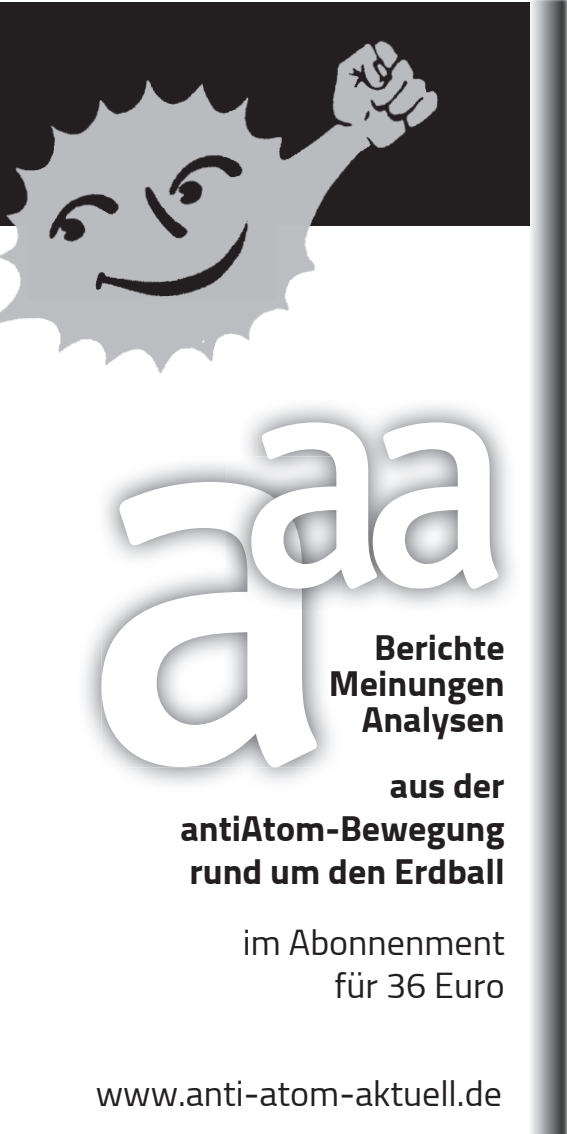
<style>
.page{position:relative;width:567px;height:1134px;background:#fff}
.page>*{position:absolute;margin:0;border:0;box-sizing:border-box;transform-origin:0 0}
.t1{font:500 554.8px "Officina Sans ITC";color:#fff}
.t2{font:500 323.2px "Officina Sans ITC";color:#fff}
.t3{font:700 36px/36px "Titillium";color:#231f20;text-align:right}
.t4{font:36px/43.2px "Titillium";color:#231f20;text-align:right}
</style>
<div class="page">
<div style="left:0;top:2px;width:565px;height:224px;background:#231f20"></div>
<img style="left:531px;top:0;width:36px;height:1134px">
<img style="left:84px;top:463px;width:143px;height:319px">
<img style="left:158px;top:613px;width:175px;height:172px">
<img style="left:102px;top:482px;width:125px;height:285px">
<img style="left:158px;top:611px;width:159px;height:156px">
<img style="left:227px;top:482px;width:90px;height:131px">
<img style="left:0;top:40px;width:438px;height:334px">
<h2 class="t2" style="left:240px;top:348px;width:275px">a a</h2>
<h1 class="t1" style="left:83px;top:354px;width:263px">a</h1>
<p class="t3" style="left:329px;top:629px;width:177px">Berichte<br>Meinungen<br>Analysen</p>
<p class="t3" style="left:180px;top:764px;width:326px;line-height:43.2px;text-align:justify;text-indent:209px">aus der antiAtom-Bewegung rund um den Erdball</p>
<p class="t4" style="left:243px;top:921px;width:263px">im Abonnenment für 36 Euro</p>
<p class="t4" style="left:96px;top:1072px;width:408px">www.anti-atom-aktuell.de</p>
</div>
